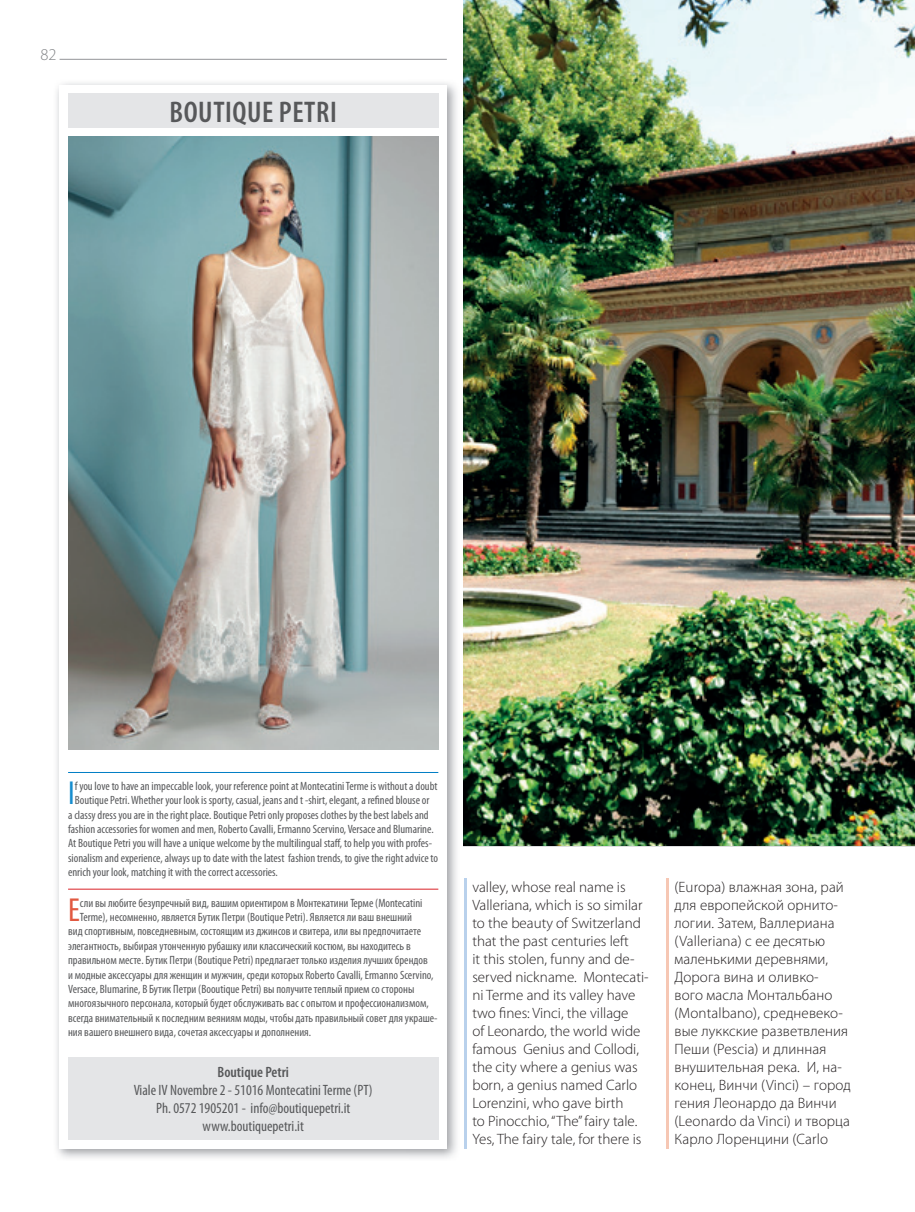
<style>
.page{position:relative;width:915px;height:1212px;background:#fff}
.page>*{position:absolute;margin:0;border:0;box-sizing:border-box;transform-origin:0 0}
.t1{font:condensed 33.3px "Myriad Pro";color:#178dce}
.t2{font:condensed 33.3px "Myriad Pro";color:#e15941}
.t3{font:600 condensed 30px "Myriad Pro";letter-spacing:.02em;color:#57585a}
.t4{font:300 16.5px "Myriad Pro";color:#808285}
.t5{font:300 15px/18px "Myriad Pro";color:#231f20}
.t6{font:condensed 15px/18px "Myriad Pro";color:#57585a;text-align:center}
.t7{font:600 condensed 15px "Myriad Pro";color:#57585a}
.t8{font:condensed 12px "Myriad Pro";color:#57585a}
</style>
<div class="page">
<hr style="left:60px;top:59px;width:386px;height:1px;background:#939598">
<hr style="left:463px;top:878px;width:3px;height:270px;background:#b9d1ec">
<hr style="left:665px;top:878px;width:3px;height:270px;background:#f6c7b4">
<img style="left:463px;top:0;width:451px;height:846px">
<img style="left:56px;top:83px;width:401px;height:1075px">
<div style="left:60px;top:85px;width:386px;height:1063px;background:#fff"></div>
<hr style="left:68px;top:772px;width:370px;height:1px;background:#007ec5">
<hr style="left:68px;top:889px;width:370px;height:1px;background:#da2128">
<div style="left:68px;top:1057px;width:370px;height:83px;background:#e4e5e7"></div>
<div style="left:68px;top:94px;width:370px;height:34px;background:#e4e5e7"></div>
<img style="left:68px;top:136px;width:370px;height:614px">
<h3 class="t4" style="left:40px;top:45px;width:18px">82</h3>
<h2 class="t3" style="left:169px;top:95px;width:169px">BOUTIQUE PETRI</h2>
<h1 class="t1" style="left:68px;top:773px;width:8px">I</h1>
<p class="t8" style="left:75px;top:779px;width:364px">f you love to have an impeccable look, your reference point at Montecatini Terme is without a doubt</p>
<p class="t8" style="left:75px;top:793px;width:356px">Boutique Petri. Whether your look is sporty, casual, jeans and t -shirt, elegant, a refined blouse or</p>
<p class="t8" style="left:68px;top:807px;width:362px">a classy dress you are in the right place. Boutique Petri only proposes clothes by the best labels and</p>
<p class="t8" style="left:68px;top:822px;width:367px">fashion accessories for women and men, Roberto Cavalli, Ermanno Scervino, Versace and Blumarine.</p>
<p class="t8" style="left:68px;top:836px;width:365px">At Boutique Petri you will have a unique welcome by the multilingual staff, to help you with profes-</p>
<p class="t8" style="left:68px;top:851px;width:371px">sionalism and experience, always up to date with the latest fashion trends, to give the right advice to</p>
<p class="t8" style="left:68px;top:865px;width:211px">enrich your look, matching it with the correct accessories.</p>
<h1 class="t2" style="left:68px;top:890px;width:13px">Е</h1>
<p class="t8" style="left:80px;top:895px;width:344px">сли вы любите безупречный вид, вашим ориентиром в Монтекатини Терме (Montecatini</p>
<p class="t8" style="left:80px;top:910px;width:333px">Terme), несомненно, является Бутик Петри (Boutique Petri). Является ли ваш внешний</p>
<p class="t8" style="left:68px;top:924px;width:354px">вид спортивным, повседневным, состоящим из джинсов и свитера, или вы предпочитаете</p>
<p class="t8" style="left:68px;top:938px;width:344px">элегантность, выбирая утонченную рубашку или классический костюм, вы находитесь в</p>
<p class="t8" style="left:68px;top:953px;width:361px">правильном месте. Бутик Петри (Boutique Petri) предлагает только изделия лучших брендов</p>
<p class="t8" style="left:68px;top:967px;width:366px">и модные аксессуары для женщин и мужчин, среди которых Roberto Cavalli, Ermanno Scervino,</p>
<p class="t8" style="left:68px;top:982px;width:347px">Versace, Blumarine, В Бутик Петри (Booutique Petri) вы получите теплый прием со стороны</p>
<p class="t8" style="left:68px;top:996px;width:362px">многоязычного персонала, который будет обслуживать вас с опытом и профессионализмом,</p>
<p class="t8" style="left:68px;top:1010px;width:371px">всегда внимательный к последним веяниям моды, чтобы дать правильный совет для украше-</p>
<p class="t8" style="left:68px;top:1025px;width:244px">ния вашего внешнего вида, сочетая аксессуары и дополнения.</p>
<p class="t7" style="left:217px;top:1064px;width:73px">Boutique Petri</p>
<p class="t6" style="left:134px;top:1081px;width:240px">Viale IV Novembre 2 - 51016 Montecatini Terme (PT)<br>Ph. 0572 1905201 - info@boutiquepetri.it www.boutiquepetri.it</p>
<p class="t5" style="left:472px;top:878px;width:178px">valley, whose real name is<br>Valleriana, which is so similar to the beauty of Switzerland that the past centuries left<br>it this stolen, funny and de&shy;served nickname. Montecati&shy;ni Terme and its valley have two fines: Vinci, the village<br>of Leonardo, the world wide famous Genius and Collodi, the city where a genius was born, a genius named Carlo<br>Lorenzini, who gave birth<br>to Pinocchio, “The” fairy tale.<br>Yes, The fairy tale, for there is</p>
<p class="t5" style="left:674px;top:878px;width:178px">(Europa) влажная зона, рай для европейской орнито&shy;логии. Затем, Валлериана (Valleriana) с ее десятью маленькими деревнями,<br>Дорога вина и оливко-<br>вого масла Монтальбано (Montalbano), средневеко&shy;вые луккские разветвления<br>Пеши (Pescia) и длинная внушительная река. И, на&shy;конец, Винчи (Vinci) – город гения Леонардо да Винчи (Leonardo da Vinci) и творца<br>Карло Лоренцини (Carlo</p>
</div>
